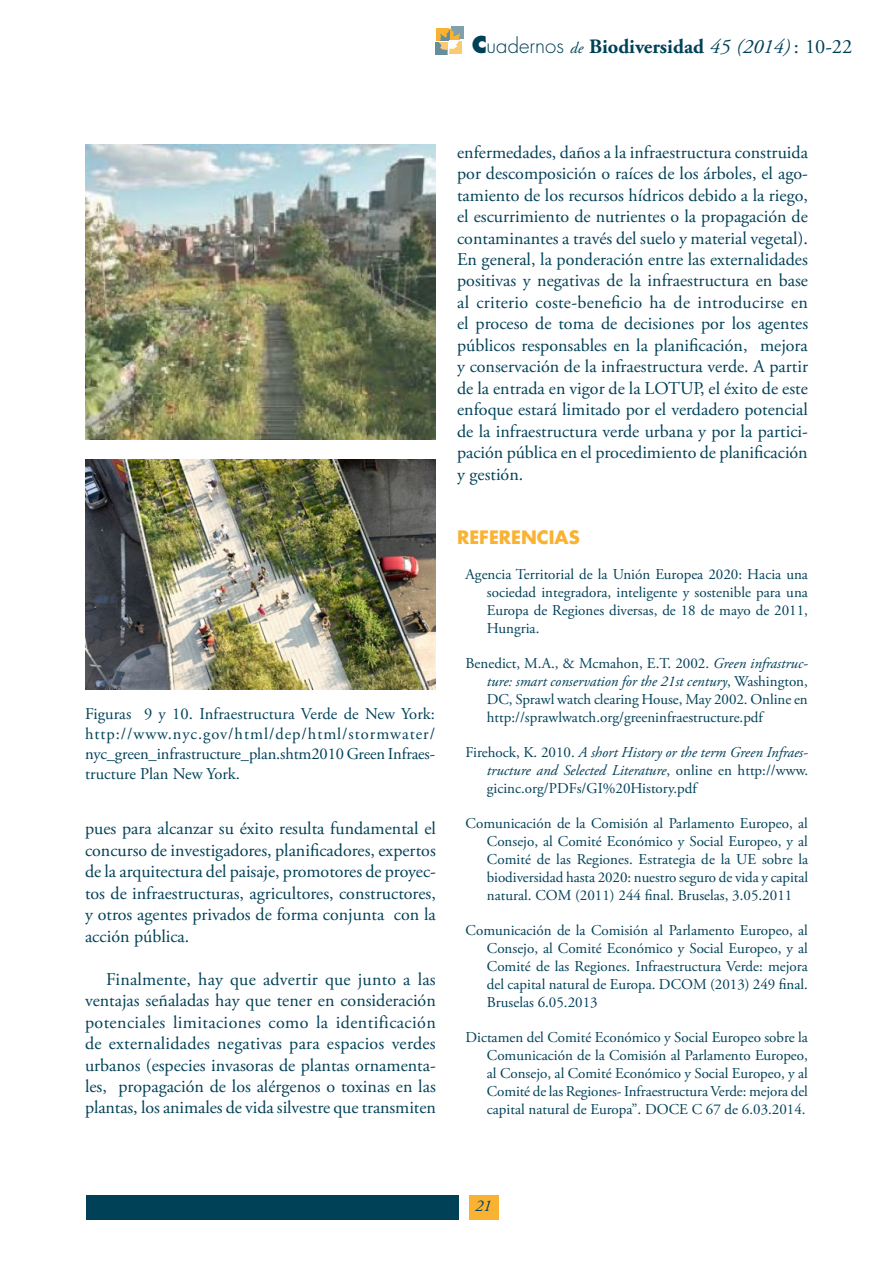
<style>
.page{position:relative;width:893px;height:1263px;background:#fff}
.page>*{position:absolute;margin:0;border:0;box-sizing:border-box;transform-origin:0 0}
.t1{font:700 20.4px "Adobe Garamond Pro";color:#004158}
.t2{font:18px/21.5px "Adobe Garamond Pro";color:#004158;text-align:justify}
.t3{font:700 18px "Futura";color:#f9b232}
.t4{font:16.5px/19.8px "Adobe Garamond Pro";letter-spacing:-.01em;color:#004158;text-align:justify}
.t5{font:italic 16.5px "Adobe Garamond Pro";color:#004158}
.t6{font:15px/18px "Adobe Garamond Pro";color:#004158;text-align:justify}
.s1{font-family:"Futura";font-weight:800;font-size:22.65px}
.s2{font-family:"Futura";font-weight:300}
.s3{font-weight:400;font-style:italic;font-size:15.9px}
.s4{font-weight:400;font-style:italic}
.s5{font-weight:400}
.s6{font-style:italic}
</style>
<div class="page">
<div style="left:437px;top:28px;width:12px;height:13px;background:#f9b232"></div>
<div style="left:451px;top:27px;width:12px;height:12px;background:#80a0ac"></div>
<div style="left:435px;top:42px;width:13px;height:13px;background:#668d9b"></div>
<div style="left:449px;top:41px;width:13px;height:12px;background:#fbc970"></div>
<svg style="left:438px;top:27px;width:22px;height:28px"></svg>
<div style="left:86px;top:1195px;width:373px;height:25px;background:#004158"></div>
<div style="left:470px;top:1195px;width:29px;height:25px;background:#f9b232"></div>
<img style="left:85px;top:145px;width:351px;height:294px">
<img style="left:85px;top:460px;width:351px;height:229px">
<p class="t1" style="left:472px;top:34px;width:382px"><span class="s1">C</span><span class="s2">uadernos</span> <span class="s3">de</span> Biodiversidad <span class="s4">45 (2014)</span> <span class="s5">: 10-22</span></p>
<p class="t4" style="left:85px;top:705px;width:351px">Figuras 9 y 10. Infraestructura Verde de New York: http://www.nyc.gov/html/dep/html/stormwater/ nyc_green_infrastructure_plan.shtm2010 Green Infraes&shy;tructure Plan New York.</p>
<p class="t2" style="left:85px;top:819px;width:352px">pues para alcanzar su éxito resulta fundamental el concurso de investigadores, planificadores, expertos de la arquitectura del paisaje, promotores de proyec&shy;tos de infraestructuras, agricultores, constructores, y otros agentes privados de forma conjunta con la acción pública.</p>
<p class="t2" style="left:85px;top:969px;width:352px;text-indent:21px">Finalmente, hay que advertir que junto a las ventajas señaladas hay que tener en consideración potenciales limitaciones como la identificación de externalidades negativas para espacios verdes urbanos (especies invasoras de plantas ornamenta&shy;les, propagación de los alérgenos o toxinas en las plantas, los animales de vida silvestre que transmiten</p>
<p class="t2" style="left:457px;top:142px;width:353px">enfermedades, daños a la infraestructura construida por descomposición o raíces de los árboles, el ago&shy;tamiento de los recursos hídricos debido a la riego, el escurrimiento de nutrientes o la propagación de contaminantes a través del suelo y material vegetal).<br>En general, la ponderación entre las externalidades positivas y negativas de la infraestructura en base al criterio coste-beneficio ha de introducirse en el proceso de toma de decisiones por los agentes públicos responsables en la planificación, mejora y conservación de la infraestructura verde. A partir de la entrada en vigor de la LOTUP, el éxito de este enfoque estará limitado por el verdadero potencial de la infraestructura verde urbana y por la partici&shy;pación pública en el procedimiento de planificación y gestión.</p>
<p class="t3" style="left:457px;top:525px;width:124px">REFERENCIAS</p>
<p class="t6" style="left:487px;top:566px;width:323px;text-indent:-21px">Agencia Territorial de la Unión Europea 2020: Hacia una sociedad integradora, inteligente y sostenible para una Europa de Regiones diversas, de 18 de mayo de 2011, Hungria.</p>
<p class="t6" style="left:487px;top:655px;width:323px;text-indent:-21px">Benedict, M.A., &amp; Mcmahon, E.T. 2002. <span class="s6">Green infrastruc&shy;ture: smart conservation for the 21st century</span>, Washington, DC, Sprawl watch clearing House, May 2002. Online en http://sprawlwatch.org/greeninfraestructure.pdf</p>
<p class="t6" style="left:487px;top:744px;width:323px;text-indent:-21px">Firehock, K. 2010. <span class="s6">A short History or the term Green Infraes&shy;tructure and Selected Literature</span>, online en http://www. gicinc.org/PDFs/GI%20History.pdf</p>
<p class="t6" style="left:487px;top:815px;width:323px;text-indent:-21px">Comunicación de la Comisión al Parlamento Europeo, al Consejo, al Comité Económico y Social Europeo, y al Comité de las Regiones. Estrategia de la UE sobre la biodiversidad hasta 2020: nuestro seguro de vida y capital natural. COM (2011) 244 final. Bruselas, 3.05.2011</p>
<p class="t6" style="left:487px;top:922px;width:323px;text-indent:-21px">Comunicación de la Comisión al Parlamento Europeo, al Consejo, al Comité Económico y Social Europeo, y al Comité de las Regiones. Infraestructura Verde: mejora del capital natural de Europa. DCOM (2013) 249 final.<br>Bruselas 6.05.2013</p>
<p class="t6" style="left:487px;top:1029px;width:323px;text-indent:-21px">Dictamen del Comité Económico y Social Europeo sobre la Comunicación de la Comisión al Parlamento Europeo, al Consejo, al Comité Económico y Social Europeo, y al Comité de las Regiones- Infraestructura Verde: mejora del capital natural de Europa”. DOCE C 67 de 6.03.2014.</p>
<p class="t5" style="left:475px;top:1195px;width:18px">21</p>
</div>
